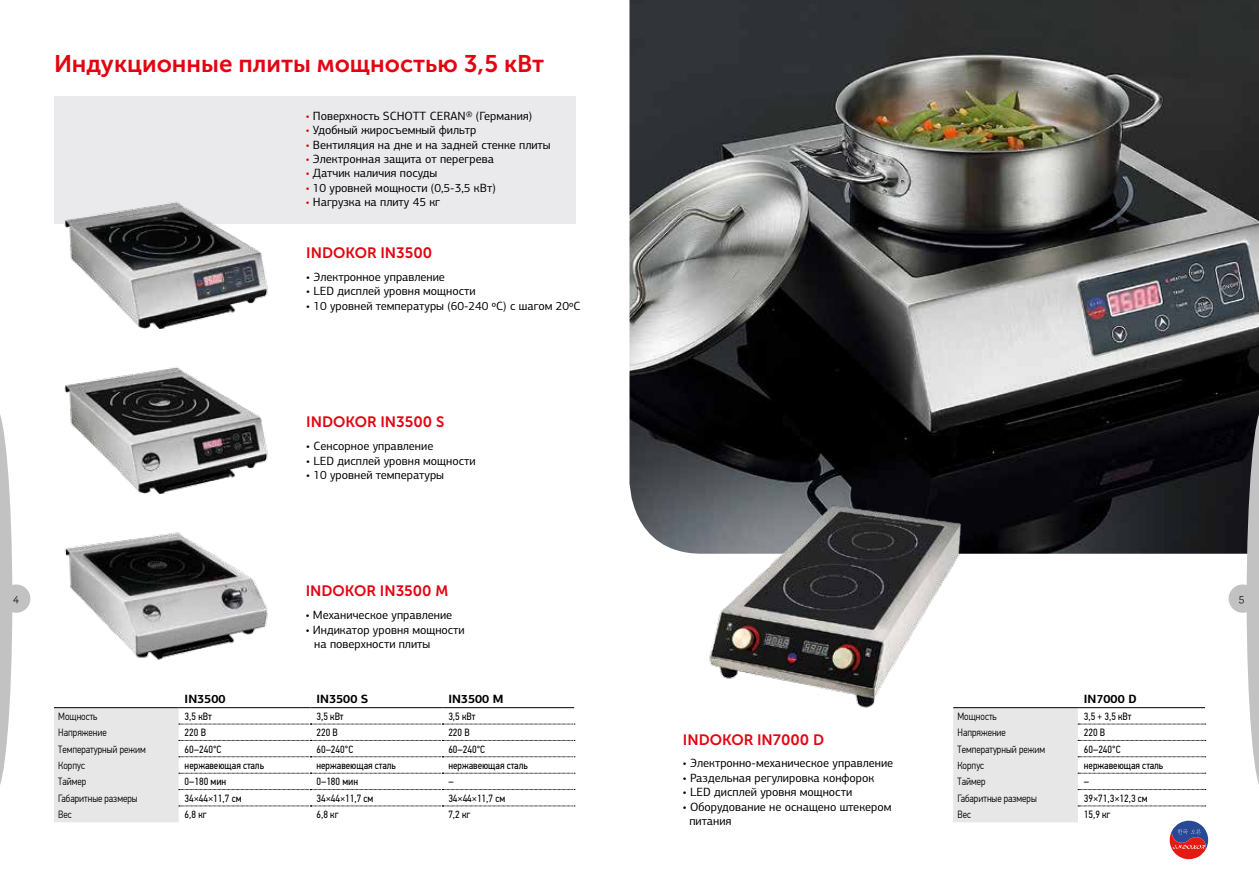
<style>
.page{position:relative;width:1259px;height:893px;background:#fff}
.page>*{position:absolute;margin:0;border:0;box-sizing:border-box;transform-origin:0 0}
.t1{font:24px "Museo Sans Cyrl 700";color:#e30412}
.t2{font:15px "Museo Sans Cyrl 700";color:#e30412}
.t3{font:12px/14.4px "PF Centro Sans Pro";color:#000}
.t4{font:700 12px "PF Centro Sans Pro";color:#000}
.t5{font:12px "Archer";color:#000}
.t6{font:10.5px "PF Din Text Cond Pro";color:#000}
.t7{font:300 10.5px "PF Din Text Cond Pro";color:#000}
.s1{color:#e30412}
</style>
<div class="page">
<img style="left:629px;top:0;width:630px;height:554px">
<div style="left:2px;top:584px;width:28px;height:29px;background:#c2c2c3;border-radius:50%"></div>
<svg style="left:0;top:415px;width:12px;height:370px"></svg>
<div style="left:1228px;top:584px;width:28px;height:29px;background:#c2c2c3;border-radius:50%"></div>
<svg style="left:1246px;top:407px;width:13px;height:378px"></svg>
<div style="left:54px;top:96px;width:521px;height:128px;background:#eaeaec"></div>
<hr style="left:54px;top:707px;width:125px;height:1px;background:#000">
<hr style="left:179px;top:707px;width:131px;height:1px;background:#000">
<hr style="left:310px;top:707px;width:132px;height:1px;background:#000">
<hr style="left:442px;top:707px;width:132px;height:1px;background:#000">
<svg style="left:54px;top:708px;width:521px;height:114px"></svg>
<hr style="left:953px;top:707px;width:125px;height:1px;background:#000">
<hr style="left:1078px;top:707px;width:127px;height:1px;background:#000">
<svg style="left:953px;top:708px;width:255px;height:151px"></svg>
<img style="left:700px;top:504px;width:269px;height:206px">
<img style="left:64px;top:366px;width:204px;height:128px">
<img style="left:64px;top:532px;width:204px;height:128px">
<img style="left:64px;top:201px;width:204px;height:128px">
<h1 class="t1" style="left:54px;top:50px;width:491px">Индукционные плиты мощностью 3,5 кВт</h1>
<p class="t3" style="left:306px;top:108px;width:228px"><span class="s1">•</span> Поверхность SCHOTT CERAN® (Германия)</p>
<p class="t3" style="left:306px;top:123px;width:172px"><span class="s1">•</span> Удобный жиросъемный фильтр</p>
<p class="t3" style="left:306px;top:137px;width:246px"><span class="s1">•</span> Вентиляция на дне и на задней стенке плиты</p>
<p class="t3" style="left:306px;top:152px;width:190px"><span class="s1">•</span> Электронная защита от перегрева</p>
<p class="t3" style="left:306px;top:166px;width:133px"><span class="s1">•</span> Датчик наличия посуды</p>
<p class="t3" style="left:306px;top:180px;width:192px"><span class="s1">•</span> 10 уровней мощности (0,5-3,5 кВт)</p>
<p class="t3" style="left:306px;top:195px;width:136px"><span class="s1">•</span> Нагрузка на плиту 45 кг</p>
<p class="t2" style="left:306px;top:244px;width:127px">INDOKOR IN3500</p>
<p class="t3" style="left:306px;top:269px;width:140px">• Электронное управление</p>
<p class="t3" style="left:306px;top:284px;width:171px">• LED дисплей уровня мощности</p>
<p class="t3" style="left:306px;top:298px;width:276px">• 10 уровней температуры (60-240 ºС) с шагом 20ºС</p>
<p class="t2" style="left:306px;top:414px;width:140px">INDOKOR IN3500 S</p>
<p class="t3" style="left:306px;top:439px;width:129px">• Сенсорное управление</p>
<p class="t3" style="left:306px;top:453px;width:171px">• LED дисплей уровня мощности</p>
<p class="t3" style="left:306px;top:468px;width:139px">• 10 уровней температуры</p>
<p class="t2" style="left:306px;top:583px;width:144px">INDOKOR IN3500 M</p>
<p class="t3" style="left:306px;top:608px;width:148px">• Механическое управление</p>
<p class="t3" style="left:314px;top:622px;width:152px;text-indent:-9px">• Индикатор уровня мощности на поверхности плиты</p>
<p class="t5" style="left:13px;top:590px;width:7px">4</p>
<p class="t5" style="left:1238px;top:590px;width:7px">5</p>
<p class="t4" style="left:185px;top:692px;width:42px">IN3500</p>
<p class="t4" style="left:316px;top:692px;width:53px">IN3500 S</p>
<p class="t4" style="left:448px;top:692px;width:57px">IN3500 M</p>
<p class="t7" style="left:58px;top:710px;width:41px">Мощность</p>
<p class="t6" style="left:185px;top:710px;width:29px">3,5 кВт</p>
<p class="t6" style="left:316px;top:710px;width:29px">3,5 кВт</p>
<p class="t6" style="left:448px;top:710px;width:29px">3,5 кВт</p>
<p class="t7" style="left:58px;top:727px;width:50px">Напряжение</p>
<p class="t6" style="left:185px;top:726px;width:23px">220 В</p>
<p class="t6" style="left:316px;top:726px;width:23px">220 В</p>
<p class="t6" style="left:448px;top:726px;width:23px">220 В</p>
<p class="t7" style="left:58px;top:743px;width:89px">Температурный режим</p>
<p class="t6" style="left:185px;top:743px;width:38px">60–240°С</p>
<p class="t6" style="left:316px;top:743px;width:38px">60–240°С</p>
<p class="t6" style="left:448px;top:743px;width:38px">60–240°С</p>
<p class="t7" style="left:58px;top:759px;width:28px">Корпус</p>
<p class="t6" style="left:185px;top:759px;width:81px">нержавеющая сталь</p>
<p class="t6" style="left:316px;top:759px;width:81px">нержавеющая сталь</p>
<p class="t6" style="left:448px;top:759px;width:81px">нержавеющая сталь</p>
<p class="t7" style="left:58px;top:776px;width:30px">Таймер</p>
<p class="t6" style="left:185px;top:775px;width:43px">0–180 мин</p>
<p class="t6" style="left:316px;top:775px;width:43px">0–180 мин</p>
<p class="t6" style="left:448px;top:775px;width:7px">–</p>
<p class="t7" style="left:58px;top:792px;width:81px">Габаритные размеры</p>
<p class="t6" style="left:185px;top:792px;width:58px">34×44×11,7 см</p>
<p class="t6" style="left:316px;top:792px;width:58px">34×44×11,7 см</p>
<p class="t6" style="left:448px;top:792px;width:58px">34×44×11,7 см</p>
<p class="t7" style="left:58px;top:808px;width:15px">Вес</p>
<p class="t6" style="left:185px;top:808px;width:24px">6,8 кг</p>
<p class="t6" style="left:316px;top:808px;width:24px">6,8 кг</p>
<p class="t6" style="left:448px;top:808px;width:24px">7,2 кг</p>
<p class="t2" style="left:683px;top:731px;width:143px">INDOKOR IN7000 D</p>
<p class="t3" style="left:683px;top:756px;width:212px">• Электронно-механическое управление</p>
<p class="t3" style="left:683px;top:771px;width:193px">• Раздельная регулировка конфорок</p>
<p class="t3" style="left:683px;top:785px;width:171px">• LED дисплей уровня мощности</p>
<p class="t3" style="left:689px;top:799px;width:204px;text-indent:-7px">• Оборудование не оснащено штекером питания</p>
<p class="t4" style="left:1084px;top:692px;width:54px">IN7000 D</p>
<p class="t7" style="left:957px;top:710px;width:41px">Мощность</p>
<p class="t6" style="left:1084px;top:710px;width:49px">3,5 + 3,5 кВт</p>
<p class="t7" style="left:957px;top:727px;width:50px">Напряжение</p>
<p class="t6" style="left:1084px;top:726px;width:23px">220 В</p>
<p class="t7" style="left:957px;top:743px;width:89px">Температурный режим</p>
<p class="t6" style="left:1084px;top:743px;width:38px">60–240°С</p>
<p class="t7" style="left:957px;top:759px;width:28px">Корпус</p>
<p class="t6" style="left:1084px;top:759px;width:81px">нержавеющая сталь</p>
<p class="t7" style="left:957px;top:776px;width:30px">Таймер</p>
<p class="t6" style="left:1084px;top:775px;width:7px">–</p>
<p class="t7" style="left:957px;top:792px;width:81px">Габаритные размеры</p>
<p class="t6" style="left:1084px;top:792px;width:65px">39×71,3×12,3 см</p>
<p class="t7" style="left:957px;top:808px;width:15px">Вес</p>
<p class="t6" style="left:1084px;top:808px;width:28px">15,9 кг</p>
</div>
